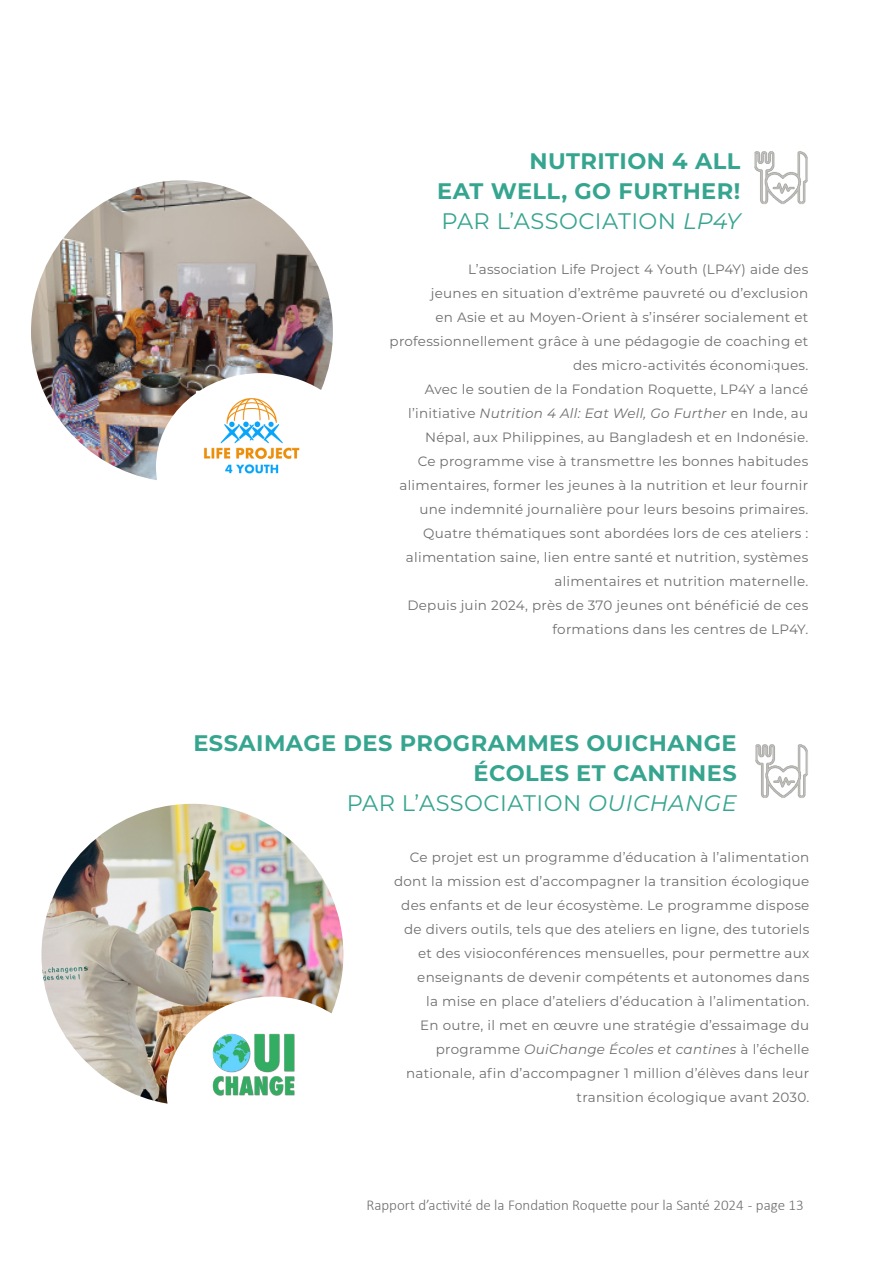
<style>
.page{position:relative;width:893px;height:1263px;background:#fff}
.page>*{position:absolute;margin:0;border:0;box-sizing:border-box;transform-origin:0 0}
.t1{font:700 22.5px/30px "Montserrat";letter-spacing:.02em;color:#36a590;text-align:right}
.t2{font:22.5px "Montserrat";letter-spacing:.02em;color:#36a590}
.t3{font:300 15px "Calibri";color:#6e6e6e}
.t4{font:13.5px/24px "Montserrat";letter-spacing:.02em;color:#6e6e6e;text-align:right}
.s1{font-style:italic}
.s2{font-weight:400}
.s3{font-weight:400;font-style:italic}
</style>
<div class="page">
<img style="left:755px;top:744px;width:53px;height:54px">
<img style="left:41px;top:804px;width:302px;height:300px">
<img style="left:205px;top:1015px;width:98px;height:89px">
<img style="left:31px;top:180px;width:302px;height:300px">
<img style="left:754px;top:151px;width:54px;height:54px">
<img style="left:196px;top:392px;width:110px;height:88px">
<p class="t1" style="left:529px;top:145px;width:212px">NUTRITION 4 ALL</p>
<p class="t1" style="left:437px;top:175px;width:305px">EAT WELL, GO FURTHER!</p>
<p class="t2" style="left:441px;top:206px;width:300px">PAR L’ASSOCIATION <span class="s1">LP4Y</span></p>
<p class="t4" style="left:390px;top:257px;width:420px">L’association Life Project 4 Youth (LP4Y) aide des<br>jeunes en situation d’extrême pauvreté ou d’exclusion<br>en Asie et au Moyen-Orient à s’insérer socialement et professionnellement grâce à une pédagogie de coaching et des micro-activités économiques.</p>
<p class="t4" style="left:399px;top:377px;width:410px">Avec le soutien de la Fondation Roquette, LP4Y a lancé l’initiative <span class="s1">Nutrition 4 All: Eat Well, Go Further</span> en Inde, au Népal, aux Philippines, au Bangladesh et en Indonésie.<br>Ce programme vise à transmettre les bonnes habitudes alimentaires, former les jeunes à la nutrition et leur fournir une indemnité journalière pour leurs besoins primaires.<br>Quatre thématiques sont abordées lors de ces ateliers : alimentation saine, lien entre santé et nutrition, systèmes alimentaires et nutrition maternelle.</p>
<p class="t4" style="left:407px;top:593px;width:402px">Depuis juin 2024, près de 370 jeunes ont bénéficié de ces formations dans les centres de LP4Y.</p>
<h1 class="t1" style="left:193px;top:727px;width:545px">ESSAIMAGE DES PROGRAMMES OUICHANGE<br>ÉCOLES ET CANTINES<br><span class="s2">PAR L’ASSOCIATION</span> <span class="s3">OUICHANGE</span></h1>
<p class="t4" style="left:394px;top:845px;width:417px">Ce projet est un programme d’éducation à l’alimentation dont la mission est d’accompagner la transition écologique des enfants et de leur écosystème. Le programme dispose de divers outils, tels que des ateliers en ligne, des tutoriels et des visioconférences mensuelles, pour permettre aux enseignants de devenir compétents et autonomes dans<br>la mise en place d’ateliers d’éducation à l’alimentation.<br>En outre, il met en œuvre une stratégie d’essaimage du programme <span class="s1">OuiChange Écoles et cantines</span> à l’échelle nationale, afin d’accompagner 1 million d’élèves dans leur transition écologique avant 2030.</p>
<p class="t3" style="left:366px;top:1196px;width:439px">Rapport d’activité de la Fondation Roquette pour la Santé 2024 - page 13</p>
</div>
